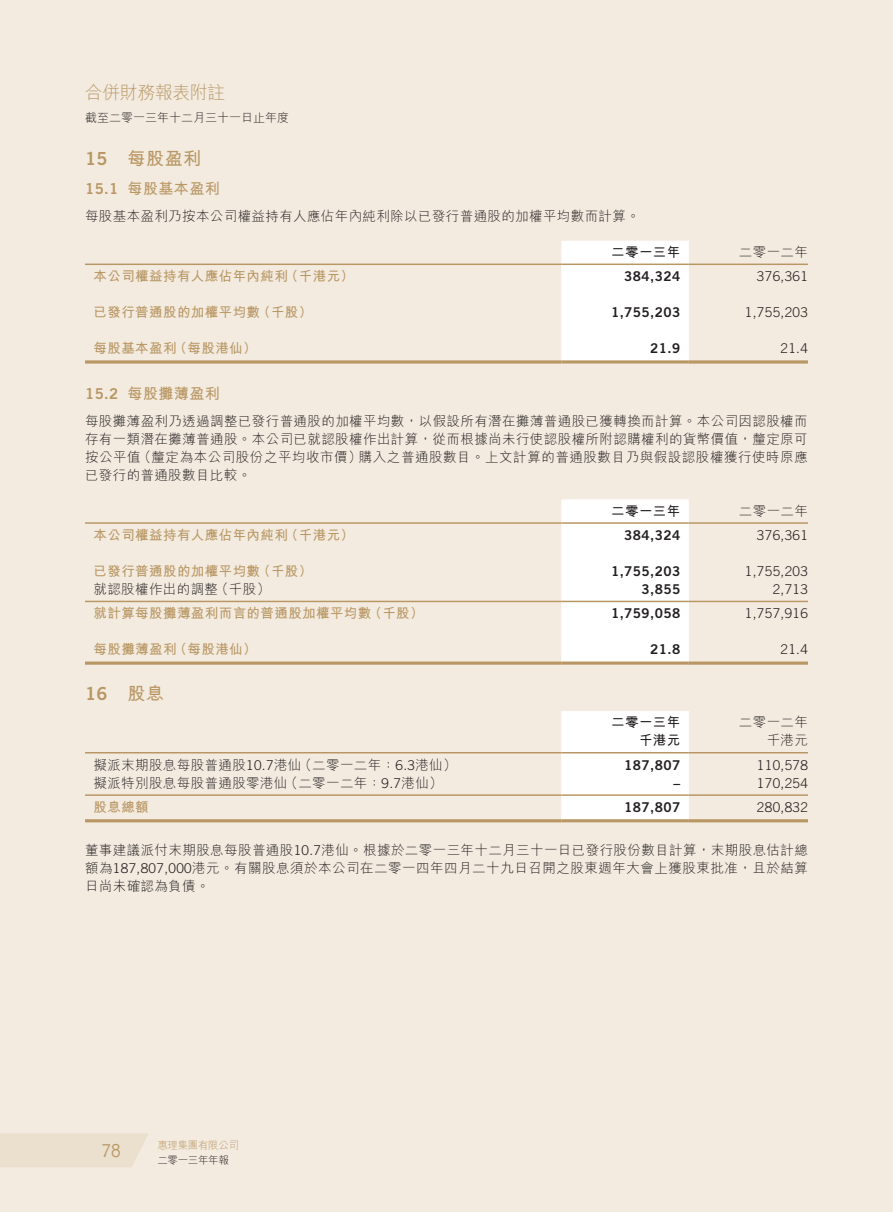
<style>
.page{position:relative;width:893px;height:1212px;background:#f3ebe0}
.page>*{position:absolute;margin:0;border:0;box-sizing:border-box;transform-origin:0 0}
.t1{font:300 18px "M Hei HK";letter-spacing:-.03em;color:#b99764}
.t2{font:700 18px "M Hei HK";color:#b99764}
.t3{font:18px "Trade Gothic LT Std Bd 2";color:#b99764}
.t4{font:18px "Shannon Std";color:#b99764}
.t5{font:700 15px "M Hei HK";letter-spacing:.03em;color:#b99764}
.t6{font:300 13.5px/18px "M Hei HK";letter-spacing:.03em;color:#231f20;text-align:justify}
.t7{font:700 13.5px "M Hei HK";letter-spacing:.03em;color:#b99764}
.t8{font:300 13.5px "Trade Gothic LT Std";letter-spacing:.03em;color:#231f20}
.t9{font:13.5px "Trade Gothic LT Std Bd 2";letter-spacing:.03em;color:#231f20}
.t10{font:700 13.5px "M Hei HK";letter-spacing:.03em;color:#231f20}
.t11{font:300 12px "M Hei HK";color:#231f20}
.t12{font:300 10.5px "M Hei HK";letter-spacing:-.03em;color:#b99764}
.t13{font:300 10.5px "M Hei HK";letter-spacing:-.03em;color:#231f20}
.s1{font-family:"Trade Gothic LT Std Bd 2";font-weight:400}
.s2{font-family:"M Hei HK";font-weight:700}
.s3{font-family:"Trade Gothic LT Std"}
</style>
<div class="page">
<div style="left:0;top:1133px;width:148px;height:34px;background:#ebdfce"></div>
<div style="left:561px;top:241px;width:128px;height:119px;background:#fff"></div>
<hr style="left:85px;top:264px;width:476px;height:1px;background:#b99764">
<hr style="left:561px;top:264px;width:128px;height:1px;background:#b99764">
<hr style="left:689px;top:264px;width:119px;height:1px;background:#b99764">
<svg style="left:85px;top:360px;width:476px;height:4px;background:#c4a77c"></svg>
<svg style="left:561px;top:360px;width:128px;height:4px"></svg>
<svg style="left:689px;top:360px;width:119px;height:4px"></svg>
<div style="left:561px;top:499px;width:128px;height:162px;background:#fff"></div>
<hr style="left:85px;top:522px;width:476px;height:2px;background:#b99764">
<hr style="left:561px;top:522px;width:128px;height:2px;background:#b99764">
<hr style="left:689px;top:522px;width:119px;height:2px;background:#b99764">
<hr style="left:85px;top:601px;width:476px;height:1px;background:#b99764">
<hr style="left:561px;top:601px;width:128px;height:1px;background:#b99764">
<hr style="left:689px;top:601px;width:119px;height:1px;background:#b99764">
<svg style="left:85px;top:661px;width:476px;height:4px;background:#c4a77d"></svg>
<svg style="left:561px;top:661px;width:128px;height:4px"></svg>
<svg style="left:689px;top:661px;width:119px;height:4px"></svg>
<div style="left:561px;top:711px;width:128px;height:108px;background:#fff"></div>
<hr style="left:85px;top:752px;width:476px;height:1px;background:#b99764">
<hr style="left:561px;top:752px;width:128px;height:1px;background:#b99764">
<hr style="left:689px;top:752px;width:119px;height:1px;background:#b99764">
<hr style="left:85px;top:794px;width:476px;height:2px;background:#b99764">
<hr style="left:561px;top:794px;width:128px;height:2px;background:#b99764">
<hr style="left:689px;top:794px;width:119px;height:2px;background:#b99764">
<hr style="left:85px;top:819px;width:476px;height:3px;background:#b99764">
<hr style="left:561px;top:819px;width:128px;height:3px;background:#b99764">
<hr style="left:689px;top:819px;width:119px;height:3px;background:#b99764">
<h1 class="t1" style="left:85px;top:79px;width:142px">合併財務報表附註</h1>
<p class="t11" style="left:85px;top:109px;width:205px">截至二零一三年十二月三十一日止年度</p>
<h1 class="t2" style="left:85px;top:145px;width:118px"><span class="s1">15</span> 每股盈利</h1>
<p class="t5" style="left:85px;top:178px;width:136px"><span class="s1">15.1</span> 每股基本盈利</p>
<p class="t6" style="left:85px;top:206px;width:556px">每股基本盈利乃按本公司權益持有人應佔年內純利除以已發行普通股的加權平均數而計算。</p>
<p class="t10" style="left:611px;top:242px;width:71px">二零一三年</p>
<p class="t6" style="left:739px;top:242px;width:71px">二零一二年</p>
<p class="t7" style="left:94px;top:267px;width:262px">本公司權益持有人應佔年內純利（千港元）</p>
<p class="t9" style="left:624px;top:268px;width:58px">384,324</p>
<p class="t8" style="left:757px;top:268px;width:53px">376,361</p>
<p class="t7" style="left:94px;top:303px;width:220px">已發行普通股的加權平均數（千股）</p>
<p class="t9" style="left:611px;top:304px;width:71px">1,755,203</p>
<p class="t8" style="left:745px;top:304px;width:65px">1,755,203</p>
<p class="t7" style="left:94px;top:339px;width:165px">每股基本盈利（每股港仙）</p>
<p class="t9" style="left:650px;top:340px;width:32px">21.9</p>
<p class="t8" style="left:780px;top:340px;width:29px">21.4</p>
<p class="t5" style="left:85px;top:383px;width:136px"><span class="s1">15.2</span> 每股攤薄盈利</p>
<p class="t6" style="left:85px;top:411px;width:724px">每股攤薄盈利乃透過調整已發行普通股的加權平均數，以假設所有潛在攤薄普通股已獲轉換而計算。本公司因認股權而存有一類潛在攤薄普通股。本公司已就認股權作出計算，從而根據尚未行使認股權所附認購權利的貨幣價值，釐定原可按公平值（釐定為本公司股份之平均收市價）購入之普通股數目。上文計算的普通股數目乃與假設認股權獲行使時原應已發行的普通股數目比較。</p>
<p class="t10" style="left:611px;top:501px;width:71px">二零一三年</p>
<p class="t6" style="left:739px;top:501px;width:71px">二零一二年</p>
<p class="t7" style="left:94px;top:525px;width:262px">本公司權益持有人應佔年內純利（千港元）</p>
<p class="t9" style="left:624px;top:527px;width:58px">384,324</p>
<p class="t8" style="left:757px;top:527px;width:53px">376,361</p>
<p class="t7" style="left:94px;top:561px;width:220px">已發行普通股的加權平均數（千股）</p>
<p class="t9" style="left:611px;top:563px;width:71px">1,755,203</p>
<p class="t8" style="left:745px;top:563px;width:65px">1,755,203</p>
<p class="t6" style="left:94px;top:580px;width:178px">就認股權作出的調整（千股）</p>
<p class="t9" style="left:642px;top:581px;width:40px">3,855</p>
<p class="t8" style="left:773px;top:581px;width:37px">2,713</p>
<p class="t7" style="left:94px;top:604px;width:332px">就計算每股攤薄盈利而言的普通股加權平均數（千股）</p>
<p class="t9" style="left:611px;top:605px;width:71px">1,759,058</p>
<p class="t8" style="left:745px;top:606px;width:65px">1,757,916</p>
<p class="t7" style="left:94px;top:640px;width:165px">每股攤薄盈利（每股港仙）</p>
<p class="t9" style="left:650px;top:641px;width:32px">21.8</p>
<p class="t8" style="left:780px;top:642px;width:29px">21.4</p>
<h1 class="t3" style="left:85px;top:683px;width:81px">16 <span class="s2">股息</span></h1>
<p class="t10" style="left:611px;top:712px;width:71px">二零一三年</p>
<p class="t6" style="left:739px;top:713px;width:71px">二零一二年</p>
<p class="t10" style="left:639px;top:730px;width:43px">千港元</p>
<p class="t6" style="left:767px;top:731px;width:43px">千港元</p>
<p class="t6" style="left:94px;top:755px;width:365px">擬派末期股息每股普通股<span class="s3">10.7</span>港仙（二零一二年：<span class="s3">6.3</span>港仙）</p>
<p class="t9" style="left:624px;top:756px;width:58px">187,807</p>
<p class="t8" style="left:757px;top:757px;width:53px">110,578</p>
<p class="t6" style="left:94px;top:773px;width:351px">擬派特別股息每股普通股零港仙（二零一二年：<span class="s3">9.7</span>港仙）</p>
<p class="t9" style="left:674px;top:774px;width:8px">–</p>
<p class="t8" style="left:757px;top:775px;width:53px">170,254</p>
<p class="t7" style="left:94px;top:797px;width:57px">股息總額</p>
<p class="t9" style="left:624px;top:799px;width:58px">187,807</p>
<p class="t8" style="left:757px;top:799px;width:53px">280,832</p>
<p class="t6" style="left:85px;top:840px;width:724px">董事建議派付末期股息每股普通股<span class="s3">10.7</span>港仙。根據於二零一三年十二月三十一日已發行股份數目計算，末期股息估計總額為<span class="s3">187,807,000</span>港元。有關股息須於本公司在二零一四年四月二十九日召開之股東週年大會上獲股東批准，且於結算日尚未確認為負債。</p>
<h1 class="t4" style="left:101px;top:1139px;width:22px">78</h1>
<p class="t12" style="left:157px;top:1138px;width:83px">惠理集團有限公司</p>
<p class="t13" style="left:157px;top:1153px;width:73px">二零一三年年報</p>
</div>
